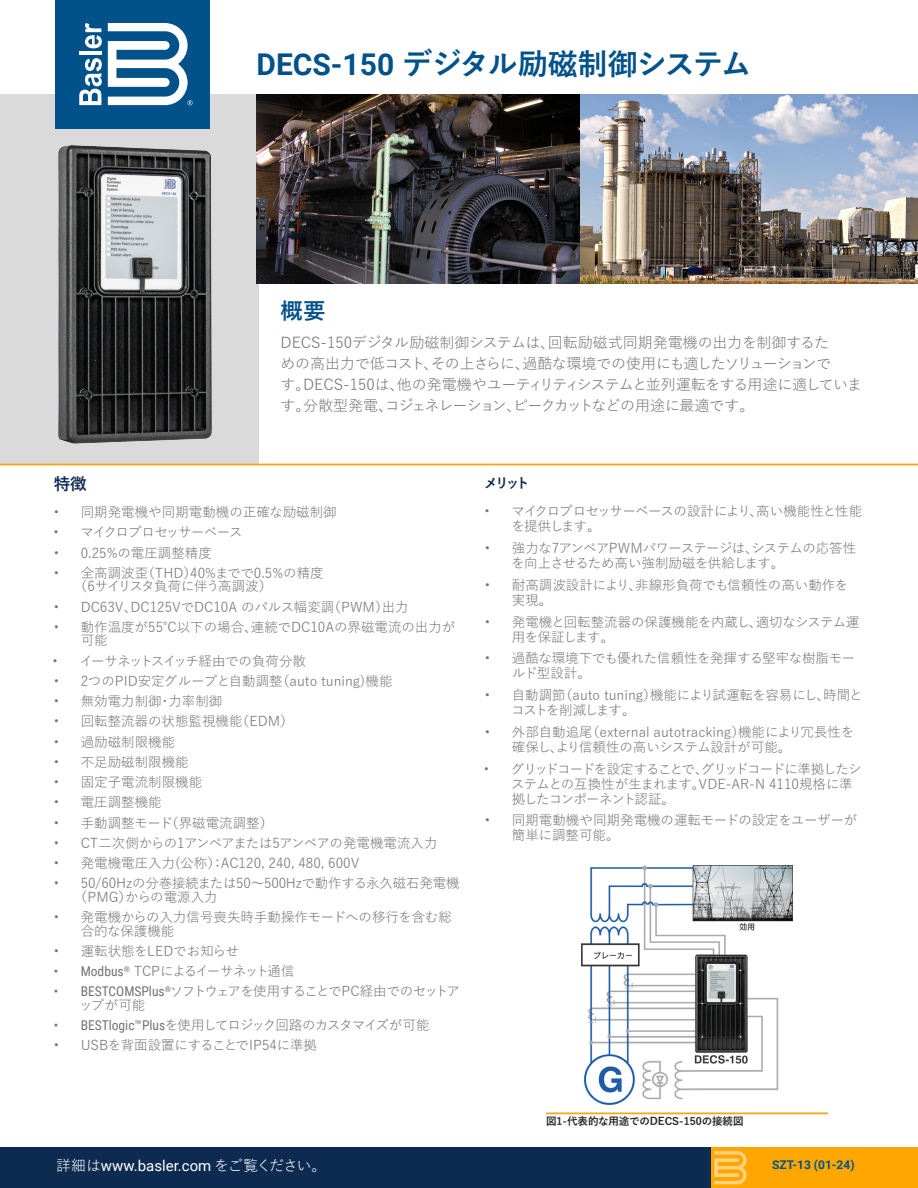
<style>
.page{position:relative;width:918px;height:1188px;background:#fff}
.page>*{position:absolute;margin:0;border:0;box-sizing:border-box;transform-origin:0 0}
._01_Title__Page_1{font:700 30px "Yu Gothic";letter-spacing:-.035em;color:#01528a}
._02_Product_Description__Heading{font:700 22.5px "Yu Gothic";color:#01528a}
._04_Features_Benefits__Heading{font:700 16.5px "Yu Gothic";color:#0d2b51}
._03_Product_Description__Body{font:15px/21px "Yu Gothic";letter-spacing:-.025em;color:#717271}
.t1{font:15px "Roboto";color:#fff}
.t2{font:13.5px/15px "Yu Gothic";letter-spacing:-.005em;color:#717271}
.t3{font:13.5px/13.5px "Yu Gothic";letter-spacing:-.055em;color:#717271}
.t4{font:13.5px/15px "Yu Gothic";letter-spacing:-.065em;color:#717271}
.t5{font:13.5px/15px "Yu Gothic";letter-spacing:-.03em;color:#717271}
.t6{font:13.5px/15px "Yu Gothic";letter-spacing:-.045em;color:#717271}
.t7{font:13.5px "Yu Gothic";letter-spacing:-.07em;color:#717271}
.t8{font:13.5px "Yu Gothic";letter-spacing:-.095em;color:#717271}
.t9{font:13.5px "Yu Gothic";letter-spacing:-.08em;color:#717271}
._04_Features_Benefits__Heading-2{font:700 13.5px "Yu Gothic";color:#0d2b51}
._08_P_N_and_Date{font:700 12px "Roboto";color:#01528a}
._07_Figure_caption{font:700 10.5px "Yu Gothic";color:#231f20}
.s1{font-family:"Roboto"}
.s2{font-family:"Roboto Condensed"}
.s3{font-family:"Yu Gothic"}
</style>
<div class="page">
<div style="left:0;top:94px;width:259px;height:371px;background:#dbdada"></div>
<div style="left:56px;top:0;width:154px;height:129px;background:#01528a"></div>
<svg style="left:108px;top:23px;width:85px;height:82px"></svg>
<svg style="left:79px;top:58px;width:23px;height:47px"></svg>
<hr style="left:79px;top:51px;width:22px;height:4px;background:#fff">
<svg style="left:85px;top:23px;width:17px;height:25px"></svg>
<hr style="left:0;top:464px;width:918px;height:1px;background:#f4a81c">
<div style="left:711px;top:1148px;width:207px;height:40px;background:#ffa700"></div>
<div style="left:0;top:1148px;width:711px;height:40px;background:#0d2b51"></div>
<svg style="left:714px;top:1151px;width:33px;height:33px"></svg>
<img style="left:580px;top:94px;width:338px;height:190px">
<img style="left:256px;top:94px;width:324px;height:190px">
<img style="left:59px;top:146px;width:153px;height:298px">
<img style="left:581px;top:865px;width:212px;height:240px">
<hr style="left:546px;top:1112px;width:282px;height:2px;background:#f4a81c">
<p class="_01_Title__Page_1" style="left:256px;top:47px;width:496px"><span class="s1">DECS-150</span> デジタル励磁制御システム</p>
<p class="_02_Product_Description__Heading" style="left:280px;top:298px;width:46px">概要</p>
<p class="_03_Product_Description__Body" style="left:280px;top:331px;width:583px">DECS-150デジタル励磁制御システムは、回転励磁式同期発電機の出力を制御するた<br>めの高出力で低コスト、その上さらに、過酷な環境での使用にも適したソリューションで<br>す。DECS-150は、他の発電機やユーティリティシステムと並列運転をする用途に適しています。分散型発電、コジェネレーション、ピークカットなどの用途に最適です。</p>
<p class="_04_Features_Benefits__Heading" style="left:54px;top:475px;width:34px">特徴</p>
<p class="t2" style="left:54px;top:503px;width:284px">• 同期発電機や同期電動機の正確な励磁制御</p>
<p class="t9" style="left:53px;top:520px;width:191px">• マイクロプロセッサーベース</p>
<p class="t2" style="left:54px;top:543px;width:160px">• 0.25%の電圧調整精度</p>
<p class="t2" style="left:74px;top:564px;width:251px;line-height:13.5px;text-indent:-20px">• 全高調波歪（THD）40%までで0.5%の精度（6サイリスタ負荷に伴う高調波）</p>
<p class="t2" style="left:54px;top:597px;width:357px">• DC63V、DC125VでDC10A のパルス幅変調（PWM）出力</p>
<p class="t2" style="left:81px;top:618px;width:376px;line-height:13.5px;text-indent:-27px">• 動作温度が55℃以下の場合、連続でDC10Aの界磁電流の出力が可能</p>
<p class="t5" style="left:52px;top:651px;width:255px">• イーサネットスイッチ経由での負荷分散</p>
<p class="t2" style="left:54px;top:672px;width:340px">• 2つのPID安定グループと自動調整（auto tuning)機能</p>
<p class="t2" style="left:54px;top:692px;width:170px">• 無効電力制御・力率制御</p>
<p class="t2" style="left:54px;top:712px;width:241px">• 回転整流器の状態監視機能（EDM）</p>
<p class="t2" style="left:54px;top:732px;width:123px">• 過励磁制限機能</p>
<p class="t2" style="left:54px;top:753px;width:136px">• 不足励磁制限機能</p>
<p class="t2" style="left:54px;top:773px;width:150px">• 固定子電流制限機能</p>
<p class="t2" style="left:54px;top:793px;width:109px">• 電圧調整機能</p>
<p class="t2" style="left:54px;top:813px;width:221px">• 手動調整モード（界磁電流調整）</p>
<p class="t2" style="left:54px;top:834px;width:385px">• CT二次側からの1アンペアまたは5アンペアの発電機電流入力</p>
<p class="t2" style="left:54px;top:854px;width:307px">• 発電機電圧入力(公称）：AC120, 240, 480, 600V</p>
<p class="t2" style="left:74px;top:875px;width:387px;line-height:13.5px;text-indent:-20px">• 50/60Hzの分巻接続または50～500Hzで動作する永久磁石発電機（PMG）からの電源入力</p>
<p class="t2" style="left:81px;top:909px;width:373px;line-height:13.5px;text-indent:-27px">• 発電機からの入力信号喪失時手動操作モードへの移行を含む総合的な保護機能</p>
<p class="t2" style="left:54px;top:942px;width:187px">• 運転状態をLEDでお知らせ</p>
<p class="t8" style="left:54px;top:959px;width:242px"><span class="s2">• Modbus</span><sup>®</sup> TCPによるイーサネット通信</p>
<p class="t3" style="left:79px;top:983px;width:382px;text-indent:-25px"><span class="s2">• BESTCOMSPlus</span><sup>®</sup>ソフトウェアを使用することでPC経由でのセットアップが可能</p>
<p class="t7" style="left:54px;top:1013px;width:377px"><span class="s2">• BESTlogic™Plus</span>を使用してロジック回路のカスタマイズが可能</p>
<p class="t2" style="left:54px;top:1036px;width:265px">• USBを背面設置にすることでIP54に準拠</p>
<p class="t1" style="left:56px;top:1155px;width:272px"><span class="s3">詳細は</span>www.basler.com <span class="s3">をご覧ください。</span></p>
<p class="_04_Features_Benefits__Heading-2" style="left:484px;top:475px;width:47px">メリット</p>
<p class="t3" style="left:511px;top:502px;width:352px;line-height:15px;text-indent:-27px">• マイクロプロセッサーベースの設計により、高い機能性と性能を提供します。</p>
<p class="t6" style="left:511px;top:539px;width:346px;text-indent:-27px">• 強力な7アンペアPWMパワーステージは、システムの応答性を向上させるため高い強制励磁を供給します。</p>
<p class="t2" style="left:512px;top:576px;width:338px;text-indent:-27px">• 耐高調波設計により、非線形負荷でも信頼性の高い動作を実現。</p>
<p class="t5" style="left:512px;top:612px;width:349px;text-indent:-27px">• 発電機と回転整流器の保護機能を内蔵し、適切なシステム運用を保証します。</p>
<p class="t2" style="left:512px;top:649px;width:345px;text-indent:-27px">• 過酷な環境下でも優れた信頼性を発揮する堅牢な樹脂モールド型設計。</p>
<p class="t2" style="left:511px;top:686px;width:353px;text-indent:-26px">• 自動調節（auto tuning）機能により試運転を容易にし、時間とコストを削減します。</p>
<p class="t2" style="left:512px;top:723px;width:344px;text-indent:-27px">• 外部自動追尾（external autotracking）機能により冗長性を確保し、より信頼性の高いシステム設計が可能。</p>
<p class="t4" style="left:511px;top:759px;width:352px;text-indent:-27px">• グリッドコードを設定することで、グリッドコードに準拠したシステムとの互換性が生まれます。VDE-AR-N 4110規格に準拠したコンポーネント認証。</p>
<p class="t2" style="left:512px;top:811px;width:347px;text-indent:-27px">• 同期電動機や同期発電機の運転モードの設定をユーザーが簡単に調整可能。</p>
<p class="_07_Figure_caption" style="left:546px;top:1115px;width:199px">図1-代表的な用途でのDECS-150の接続図</p>
<p class="_08_P_N_and_Date" style="left:772px;top:1157px;width:84px">SZT-13 (01-24)</p>
</div>
